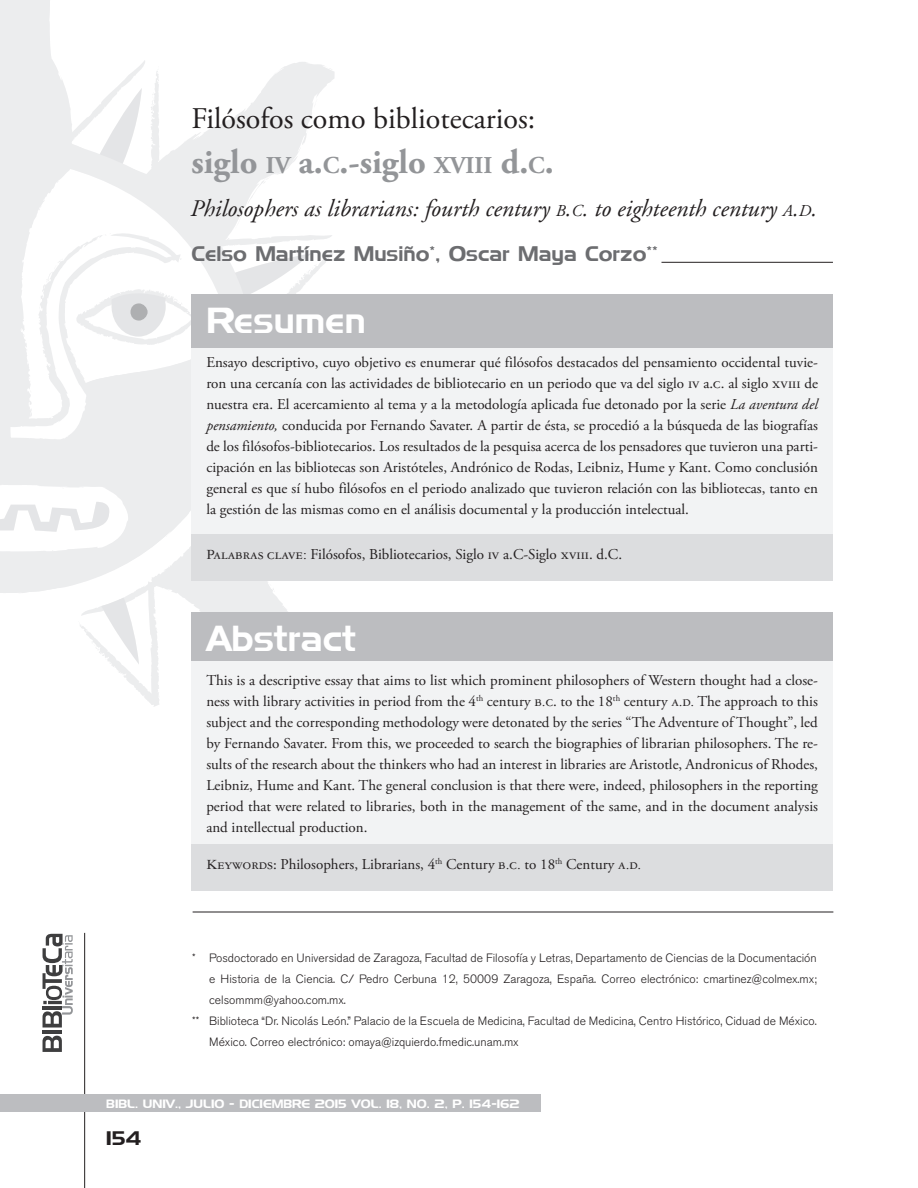
<style>
.page{position:relative;width:918px;height:1188px;background:#fff}
.page>*{position:absolute;margin:0;border:0;box-sizing:border-box;transform-origin:0 0}
.RESUMEN_-_Titulo{font:36px "Denmark";color:#fff}
.TITULO_-_parte_grand{font:700 34.5px "Adobe Garamond Pro";color:#939598}
.TITULO_-_parte_chica{font:30px "Adobe Garamond Pro";color:#231f20}
.TITULO_-_english{font:italic 24px "Adobe Garamond LT";color:#231f20}
.Autor{font:21px "Denmark";color:#6c6d70}
.t1{font:19.5px "Denmark";color:#231f20}
.RESUMEN_-_Español{font:15px/21px "Adobe Garamond Pro";color:#231f20;text-align:justify}
.Nota_al_pie{font:300 12px/21px "Akzidenz Grotesk BE";color:#231f20;text-align:justify}
.Identificador_izquie{font:12px "Denmark";color:#fff}
.s1{font-size:24.15px}
.s2{font-style:inherit}
.s3{font-size:16.8px}
.s4{font-family:"Garamond Three SC"}
.s5{font-style:italic}
</style>
<div class="page">
<svg style="left:0;top:0;width:492px;height:581px"></svg>
<svg style="left:0;top:60px;width:349px;height:647px"></svg>
<svg style="left:43px;top:1036px;width:19px;height:16px"></svg>
<hr style="left:43px;top:1030px;width:19px;height:4px;background:#3e3e3f">
<svg style="left:43px;top:934px;width:30px;height:94px"></svg>
<hr style="left:84px;top:933px;width:1px;height:255px;background:#231f20">
<hr style="left:193px;top:912px;width:640px;height:1px;background:#231f20">
<div style="left:191px;top:612px;width:642px;height:53px;background:#bcbdc0"></div>
<div style="left:191px;top:662px;width:642px;height:188px;background:#f2f3f4"></div>
<div style="left:191px;top:845px;width:642px;height:46px;background:#dcdddf"></div>
<div style="left:191px;top:343px;width:642px;height:193px;background:#f2f3f4"></div>
<div style="left:191px;top:534px;width:642px;height:46px;background:#dcdddf"></div>
<hr style="left:662px;top:262px;width:171px;height:1px;background:#231f20">
<div style="left:0;top:1094px;width:541px;height:17px;background:#bcbdc0"></div>
<div style="left:191px;top:294px;width:642px;height:53px;background:#bcbdc0"></div>
<p class="TITULO_-_parte_chica" style="left:191px;top:101px;width:345px">Filósofos como bibliotecarios:</p>
<p class="TITULO_-_parte_grand" style="left:191px;top:142px;width:364px">siglo <span class="s1">IV</span> a.<span class="s1">C</span><span class="s2">.</span>-siglo <span class="s1">XVIII</span> d.<span class="s1">C</span>.</p>
<p class="TITULO_-_english" style="left:190px;top:195px;width:628px">Philosophers as librarians: fourth century <span class="s3">b</span><span class="s2">.</span><span class="s3">c</span><span class="s2">.</span> to eighteenth century <span class="s3">a</span><span class="s2">.</span><span class="s3">d</span><span class="s2">.</span></p>
<p class="Autor" style="left:191px;top:241px;width:468px">Celso Martínez Musiño*, Oscar Maya Corzo**</p>
<p class="RESUMEN_-_Titulo" style="left:206px;top:298px;width:161px">Resumen</p>
<p class="RESUMEN_-_Español" style="left:206px;top:352px;width:613px">Ensayo descriptivo, cuyo objetivo es enumerar qué filósofos destacados del pensamiento occidental tuvie&shy;ron una cercanía con las actividades de bibliotecario en un periodo que va del siglo <span class="s4">iv</span> a.<span class="s4">c</span>. al siglo <span class="s4">xviii</span> de nuestra era. El acercamiento al tema y a la metodología aplicada fue detonado por la serie <span class="s5">La aventura del pensamiento,</span> conducida por Fernando Savater. A partir de ésta, se procedió a la búsqueda de las biografías de los filósofos-bibliotecarios. Los resultados de la pesquisa acerca de los pensadores que tuvieron una parti&shy;cipación en las bibliotecas son Aristóteles, Andrónico de Rodas, Leibniz, Hume y Kant. Como conclusión general es que sí hubo filósofos en el periodo analizado que tuvieron relación con las bibliotecas, tanto en la gestión de las mismas como en el análisis documental y la producción intelectual.</p>
<p class="RESUMEN_-_Español" style="left:206px;top:544px;width:417px"><span class="s4">Palabras clave:</span> Filósofos, Bibliotecarios, Siglo <span class="s4">iv</span> a.C-Siglo <span class="s4">xviii</span>. d.C.</p>
<p class="RESUMEN_-_Titulo" style="left:206px;top:617px;width:151px">Abstract</p>
<p class="RESUMEN_-_Español" style="left:206px;top:670px;width:613px">This is a descriptive essay that aims to list which prominent philosophers of Western thought had a close&shy;ness with library activities in period from the 4<sup>th</sup> century <span class="s4">b.c</span>. to the 18<sup>th</sup> century <span class="s4">a.d.</span> The approach to this subject and the corresponding methodology were detonated by the series “The Adventure of Thought”, led by Fernando Savater. From this, we proceeded to search the biographies of librarian philosophers. The re&shy;sults of the research about the thinkers who had an interest in libraries are Aristotle, Andronicus of Rhodes, Leibniz, Hume and Kant. The general conclusion is that there were, indeed, philosophers in the reporting period that were related to libraries, both in the management of the same, and in the document analysis and intellectual production.</p>
<p class="RESUMEN_-_Español" style="left:206px;top:854px;width:437px"><span class="s4">Keywords</span>: Philosophers, Librarians, 4<sup>th</sup> Century <span class="s4">b.c.</span> to 18<sup>th</sup> Century <span class="s4">a.d.</span></p>
<p class="Nota_al_pie" style="left:209px;top:948px;width:609px;text-indent:-17px">* Posdoctorado en Universidad de Zaragoza, Facultad de Filosofía y Letras, Departamento de Ciencias de la Documentación e Historia de la Ciencia. C/ Pedro Cerbuna 12, 50009 Zaragoza, España. Correo electrónico: cmartinez@colmex.mx; celsommm@yahoo.com.mx.</p>
<p class="Nota_al_pie" style="left:209px;top:1011px;width:609px;text-indent:-17px">** Biblioteca “Dr. Nicolás León.” Palacio de la Escuela de Medicina, Facultad de Medicina, Centro Histórico, Ciduad de México.<br>México. Correo electrónico: omaya@izquierdo.fmedic.unam.mx</p>
<p class="Identificador_izquie" style="left:106px;top:1096px;width:415px">BIBL. UNIV., JULIO - DICIEMBRE 2015 VOL. 18, NO. 2, P. 154-162</p>
<p class="t1" style="left:106px;top:1127px;width:37px">154</p>
</div>
